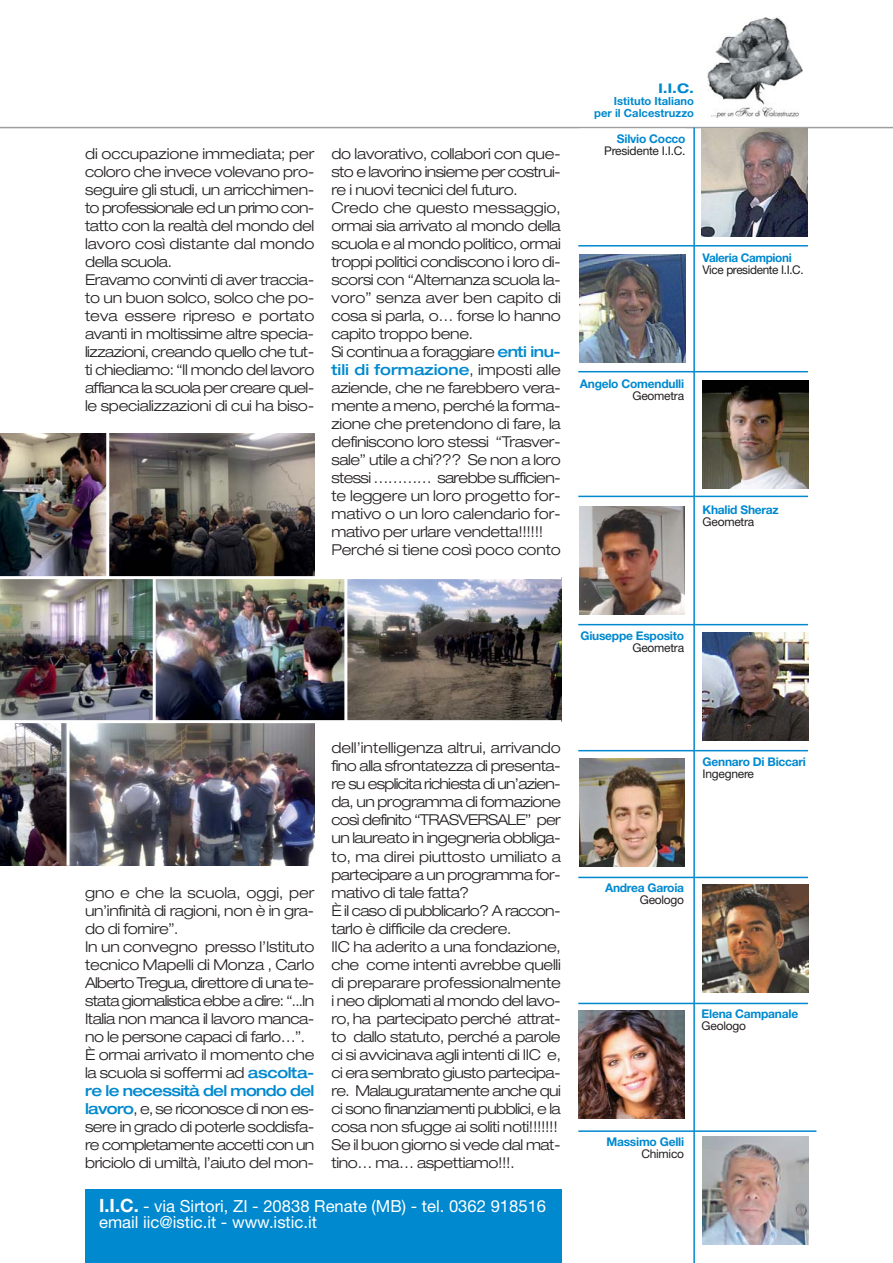
<style>
.page{position:relative;width:893px;height:1263px;background:#fff}
.page>*{position:absolute;margin:0;border:0;box-sizing:border-box;transform-origin:0 0}
.t1{font:16.65px/16.6px "Helvetica Neue";color:#fff}
.t2{font:300 expanded 15px/18px "Helvetica Neue";letter-spacing:-.025em;color:#231f20}
.t3{font:700 expanded 13.2px "Helvetica Neue";color:#0089cf}
.t4{font:700 12px "Helvetica Neue";letter-spacing:-.02em;color:#0089cf}
.t5{font:12px "Helvetica Neue";letter-spacing:-.02em;color:#231f20}
.t6{font:700 11.25px/12.3px "Helvetica Neue";color:#0089cf;text-align:right}
.s1{font-weight:500;color:#0089cf}
.s2{font-weight:700;font-size:18.3px}
</style>
<div class="page">
<hr style="left:0;top:127px;width:893px;height:1px;background:#9d9fa1">
<img style="left:708px;top:17px;width:95px;height:101px">
<div style="left:85px;top:1190px;width:476px;height:73px;background:#0089cf"></div>
<img style="left:702px;top:129px;width:106px;height:108px">
<img style="left:579px;top:255px;width:107px;height:108px">
<img style="left:703px;top:381px;width:106px;height:108px">
<img style="left:579px;top:507px;width:106px;height:108px">
<img style="left:703px;top:633px;width:106px;height:108px">
<img style="left:579px;top:759px;width:106px;height:108px">
<img style="left:703px;top:885px;width:106px;height:108px">
<img style="left:703px;top:1137px;width:106px;height:108px">
<img style="left:578px;top:1011px;width:107px;height:108px">
<hr style="left:693px;top:128px;width:2px;height:1135px;background:#0089cf">
<hr style="left:578px;top:245px;width:230px;height:1px;background:#0089cf">
<hr style="left:578px;top:371px;width:230px;height:1px;background:#0089cf">
<hr style="left:578px;top:496px;width:230px;height:1px;background:#0089cf">
<hr style="left:578px;top:624px;width:230px;height:1px;background:#0089cf">
<hr style="left:578px;top:750px;width:230px;height:1px;background:#0089cf">
<hr style="left:578px;top:877px;width:230px;height:1px;background:#0089cf">
<hr style="left:578px;top:1003px;width:230px;height:1px;background:#0089cf">
<hr style="left:578px;top:1130px;width:238px;height:2px;background:#0089cf">
<img style="left:70px;top:723px;width:245px;height:143px">
<img style="left:0;top:579px;width:561px;height:141px">
<img style="left:0;top:434px;width:315px;height:142px">
<img style="left:0;top:723px;width:67px;height:143px">
<hr style="left:106px;top:414px;width:3px;height:164px;background:#fff">
<hr style="left:153px;top:578px;width:3px;height:144px;background:#fff">
<hr style="left:344px;top:578px;width:3px;height:144px;background:#fff">
<p class="t2" style="left:85px;top:147px;width:231px">di occupazione immediata; per coloro che invece volevano pro&shy;seguire gli studi, un arricchimen&shy;to professionale ed un primo con&shy;tatto con la realtà del mondo del lavoro così distante dal mondo della scuola.<br>Eravamo convinti di aver traccia&shy;to un buon solco, solco che po&shy;teva essere ripreso e portato avanti in moltissime altre specia&shy;lizzazioni, creando quello che tut&shy;ti chiediamo: “Il mondo del lavoro affianca la scuola per creare quel&shy;le specializzazioni di cui ha biso-</p>
<p class="t2" style="left:331px;top:147px;width:231px">do lavorativo, collabori con que&shy;sto e lavorino insieme per costrui&shy;re i nuovi tecnici del futuro.<br>Credo che questo messaggio, ormai sia arrivato al mondo della scuola e al mondo politico, ormai troppi politici condiscono i loro di&shy;scorsi con “Alternanza scuola la&shy;voro” senza aver ben capito di cosa si parla, o… forse lo hanno capito troppo bene.<br>Si continua a foraggiare <span class="s1">enti inu&shy;tili di formazione</span>, imposti alle aziende, che ne farebbero vera&shy;mente a meno, perché la forma&shy;zione che pretendono di fare, la definiscono loro stessi “Trasver - sale” utile a chi??? Se non a loro stessi ………… sarebbe sufficien&shy;te leggere un loro progetto for&shy;mativo o un loro calendario for&shy;mativo per urlare vendetta!!!!!!<br>Perché si tiene così poco conto</p>
<p class="t3" style="left:658px;top:83px;width:37px">I.I.C.</p>
<p class="t6" style="left:594px;top:96px;width:101px">Istituto Italiano per il Calcestruzzo</p>
<p class="t4" style="left:617px;top:134px;width:70px">Silvio Cocco</p>
<p class="t5" style="left:604px;top:146px;width:83px">Presidente I.I.C.</p>
<p class="t4" style="left:703px;top:254px;width:91px">Valeria Campioni</p>
<p class="t5" style="left:703px;top:266px;width:103px">Vice presidente I.I.C.</p>
<p class="t4" style="left:580px;top:380px;width:106px">Angelo Comendulli</p>
<p class="t5" style="left:632px;top:392px;width:53px">Geometra</p>
<p class="t4" style="left:703px;top:506px;width:78px">Khalid Sheraz</p>
<p class="t5" style="left:703px;top:518px;width:53px">Geometra</p>
<p class="t4" style="left:580px;top:632px;width:105px">Giuseppe Esposito</p>
<p class="t5" style="left:632px;top:644px;width:53px">Geometra</p>
<p class="t2" style="left:85px;top:885px;width:231px">gno e che la scuola, oggi, per un’infinità di ragioni, non è in gra&shy;do di fornire”.<br>In un convegno presso l’Istituto tecnico Mapelli di Monza , Carlo<br>Alberto Tregua, direttore di una te&shy;stata giornalistica ebbe a dire: “...In<br>Italia non manca il lavoro manca&shy;no le persone capaci di farlo…”.<br>È ormai arrivato il momento che la scuola si soffermi ad <span class="s1">ascolta&shy;re le necessità del mondo del lavoro</span>, e, se riconosce di non es&shy;sere in grado di poterle soddisfa&shy;re completamente accetti con un briciolo di umiltà, l’aiuto del mon-</p>
<p class="t2" style="left:331px;top:741px;width:231px">dell’intelligenza altrui, arrivando fino alla sfrontatezza di presenta&shy;re su esplicita richiesta di un’azien&shy;da, un programma di formazione così definito “TRASVERSALE” per un laureato in ingegneria obbliga&shy;to, ma direi piuttosto umiliato a partecipare a un programma for&shy;mativo di tale fatta?<br>È il caso di pubblicarlo? A raccon&shy;tarlo è difficile da credere.<br>IIC ha aderito a una fondazione, che come intenti avrebbe quelli di preparare professionalmente i neo diplomati al mondo del lavo&shy;ro, ha partecipato perché attrat&shy;to dallo statuto, perché a parole ci si avvicinava agli intenti di IIC e, ci era sembrato giusto partecipa&shy;re. Malauguratamente anche qui ci sono finanziamenti pubblici, e la cosa non sfugge ai soliti noti!!!!!!!<br>Se il buon giorno si vede dal mat&shy;tino… ma… aspettiamo!!!.</p>
<p class="t1" style="left:99px;top:1199px;width:449px"><span class="s2">I.I.C.</span> - via Sirtori, ZI - 20838 Renate (MB) - tel. 0362 918516 email iic@istic.it - www.istic.it</p>
<p class="t4" style="left:703px;top:758px;width:105px">Gennaro Di Biccari</p>
<p class="t5" style="left:703px;top:770px;width:53px">Ingegnere</p>
<p class="t4" style="left:605px;top:884px;width:81px">Andrea Garoia</p>
<p class="t5" style="left:640px;top:896px;width:46px">Geologo</p>
<p class="t4" style="left:702px;top:1010px;width:98px">Elena Campanale</p>
<p class="t5" style="left:702px;top:1022px;width:46px">Geologo</p>
<p class="t4" style="left:606px;top:1137px;width:79px">Massimo Gelli</p>
<p class="t5" style="left:641px;top:1149px;width:44px">Chimico</p>
</div>
